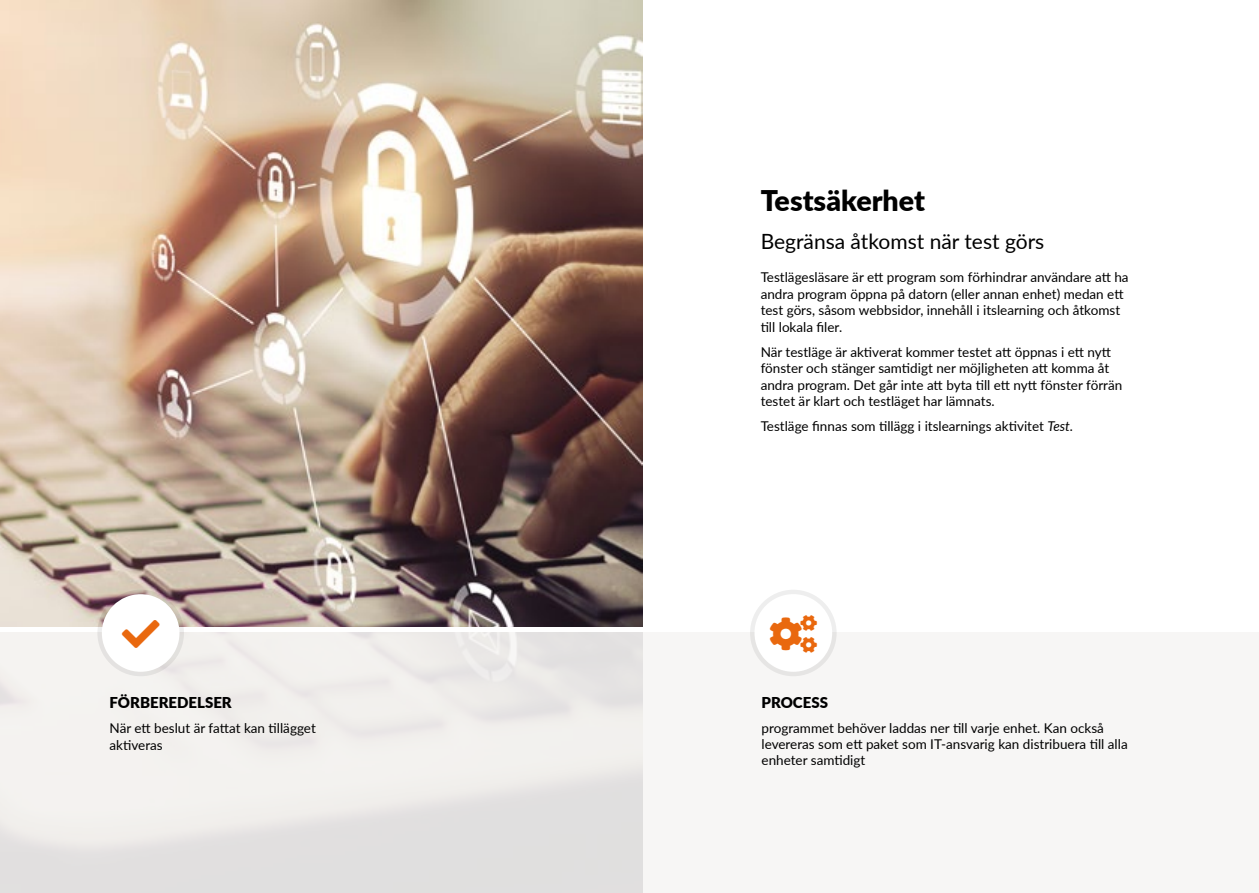
<style>
.page{position:relative;width:1259px;height:893px;background:#fff}
.page>*{position:absolute;margin:0;border:0;box-sizing:border-box;transform-origin:0 0}
.t1{font:900 28.5px "Lato";color:#000}
.t2{font:21px "Lato";color:#000}
.t3{font:900 15px "Lato";color:#000}
.t4{font:13.5px/16.5px "Lato";color:#000}
.s1{font-style:italic}
</style>
<div class="page">
<div style="left:617px;top:632px;width:642px;height:261px;background:#f7f6f5"></div>
<img style="left:0;top:0;width:642px;height:627px">
<div style="left:102px;top:594px;width:77px;height:78px;background:#fff;border-radius:50%"></div>
<div style="left:97px;top:590px;width:87px;height:86px;border:4px solid #020203;border-radius:50%"></div>
<div style="left:754px;top:594px;width:78px;height:78px;background:#fff;border-radius:50%"></div>
<div style="left:750px;top:590px;width:86px;height:86px;border:4px solid #020203;border-radius:50%"></div>
<p class="t3" style="left:110px;top:692px;width:124px">FÖRBEREDELSER</p>
<p class="t4" style="left:110px;top:720px;width:208px">När ett beslut är fattat kan tillägget aktiveras</p>
<h1 class="t1" style="left:760px;top:179px;width:166px">Testsäkerhet</h1>
<h2 class="t2" style="left:760px;top:226px;width:285px">Begränsa åtkomst när test görs</h2>
<p class="t4" style="left:760px;top:269px;width:369px">Testlägesläsare är ett program som förhindrar användare att ha andra program öppna på datorn (eller annan enhet) medan ett test görs, såsom webbsidor, innehåll i itslearning och åtkomst till lokala filer.</p>
<p class="t4" style="left:760px;top:343px;width:363px">När testläge är aktiverat kommer testet att öppnas i ett nytt fönster och stänger samtidigt ner möjligheten att komma åt andra program. Det går inte att byta till ett nytt fönster förrän testet är klart och testläget har lämnats.</p>
<p class="t4" style="left:760px;top:418px;width:314px">Testläge finnas som tillägg i itslearnings aktivitet <span class="s1">Test.</span></p>
<p class="t3" style="left:761px;top:691px;width:68px">PROCESS</p>
<p class="t4" style="left:761px;top:719px;width:368px">programmet behöver laddas ner till varje enhet. Kan också levereras som ett paket som IT-ansvarig kan distribuera till alla enheter samtidigt</p>
</div>
